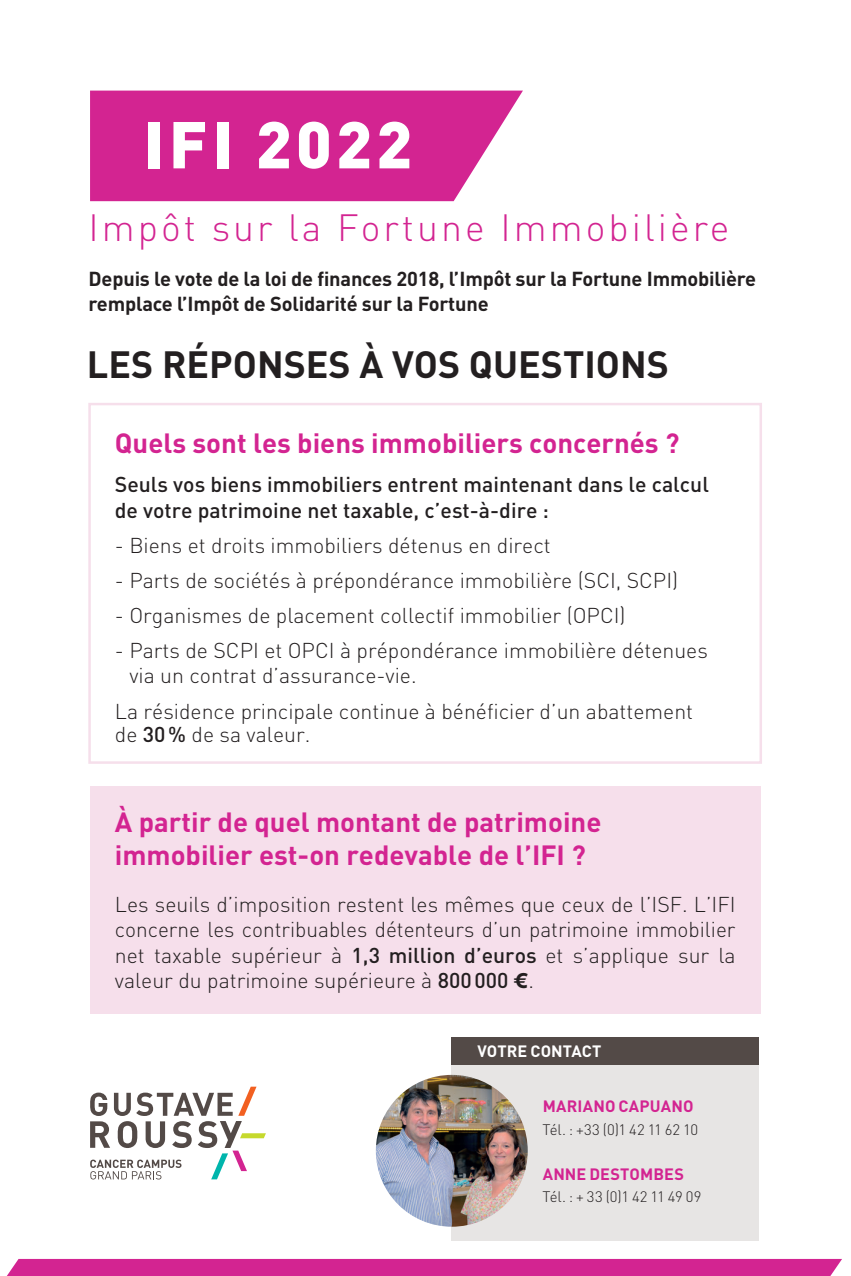
<style>
.page{position:relative;width:851px;height:1276px;background:#fff}
.page>*{position:absolute;margin:0;border:0;box-sizing:border-box;transform-origin:0 0}
.t1{font:900 65.25px "DIN Pro";letter-spacing:.06em;color:#fff}
.t2{font:300 37.5px "DIN Pro";letter-spacing:.08em;color:#d32491}
.t3{font:700 37.5px "DIN Pro";color:#231f20}
.t4{font:700 27.5px/33px "DIN Pro";color:#d32491}
.t5{font:300 21.25px/25.5px "DIN Pro";color:#231f20}
.t6{font:500 21.25px/25.5px "DIN Pro";color:#231f20}
.t7{font:700 20px/25px "DIN Pro";letter-spacing:-.01em;color:#231f20}
.t8{font:700 16.25px "DIN Pro";letter-spacing:.01em;color:#d32491}
.t9{font:700 16.25px "DIN Pro";letter-spacing:.005em;color:#fff}
.t10{font:300 15px "DIN Pro";letter-spacing:-.005em;color:#231f20}
.s1{font-weight:500}
.s2{font-family:"Filson Pro";font-weight:700}
</style>
<div class="page">
<div style="left:451px;top:1042px;width:307px;height:199px;background:#e7e5e4"></div>
<div style="left:88px;top:403px;width:673px;height:361px;border:2px solid #f6dfeb"></div>
<div style="left:90px;top:787px;width:670px;height:227px;background:#f6dfeb"></div>
<svg style="left:90px;top:91px;width:433px;height:110px;background:#d63599"></svg>
<div style="left:7px;top:1259px;width:835px;height:17px;background:#d32491"></div>
<svg style="left:90px;top:1086px;width:176px;height:93px"></svg>
<img style="left:376px;top:1075px;width:151px;height:151px;border-radius:76px">
<div style="left:451px;top:1037px;width:307px;height:27px;background:#534a47"></div>
<h1 class="t1" style="left:143px;top:100px;width:270px">IFI 2022</h1>
<h2 class="t2" style="left:88px;top:202px;width:642px">Impôt sur la Fortune Immobilière</h2>
<p class="t7" style="left:89px;top:265px;width:668px">Depuis le vote de la loi de finances 2018, l’Impôt sur la Fortune Immobilière remplace l’Impôt de Solidarité sur la Fortune</p>
<h2 class="t3" style="left:87px;top:339px;width:583px">LES RÉPONSES À VOS QUESTIONS</h2>
<p class="t4" style="left:115px;top:425px;width:566px">Quels sont les biens immobiliers concernés ?</p>
<p class="t6" style="left:115px;top:471px;width:595px">Seuls vos biens immobiliers entrent maintenant dans le calcul de votre patrimoine net taxable, c’est-à-dire :</p>
<p class="t5" style="left:115px;top:531px;width:437px">- Biens et droits immobiliers détenus en direct</p>
<p class="t5" style="left:115px;top:566px;width:564px">- Parts de sociétés à prépondérance immobilière (SCI, SCPI)</p>
<p class="t5" style="left:115px;top:601px;width:512px">- Organismes de placement collectif immobilier (OPCI)</p>
<p class="t5" style="left:129px;top:636px;width:580px;text-indent:-14px">- Parts de SCPI et OPCI à prépondérance immobilière détenues via un contrat d’assurance-vie.</p>
<p class="t5" style="left:115px;top:699px;width:579px;line-height:22.5px">La résidence principale continue à bénéficier d’un abattement de <span class="s1">30%</span> de sa valeur.</p>
<p class="t4" style="left:115px;top:804px;width:488px">À partir de quel montant de patrimoine immobilier est-on redevable de l’IFI ?</p>
<p class="t5" style="left:115px;top:890px;width:622px;text-align:justify">Les seuils d’imposition restent les mêmes que ceux de l’ISF. L’IFI concerne les contribuables détenteurs d’un patrimoine immobilier net taxable supérieur à <span class="s1">1,3 million d’euros</span> et s’applique sur la valeur du patrimoine supérieure à <span class="s1">800000</span> <span class="s2">€</span>.</p>
<p class="t9" style="left:477px;top:1040px;width:126px">VOTRE CONTACT</p>
<p class="t8" style="left:542px;top:1095px;width:152px">MARIANO CAPUANO</p>
<p class="t10" style="left:542px;top:1119px;width:157px">Tél. : +33 (0)1 42 11 62 10</p>
<p class="t8" style="left:542px;top:1162px;width:143px">ANNE DESTOMBES</p>
<p class="t10" style="left:542px;top:1186px;width:160px">Tél. : + 33 (0)1 42 11 49 09</p>
</div>
